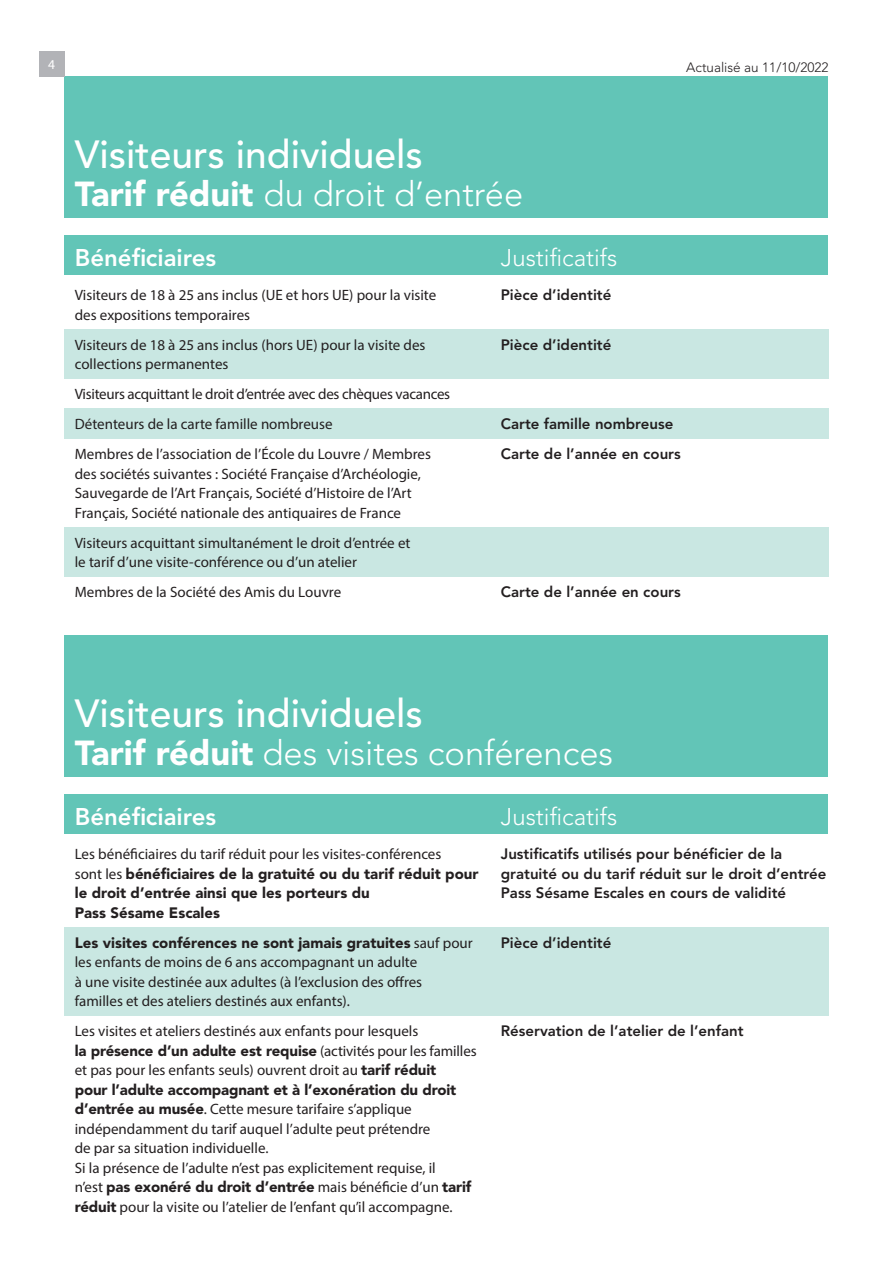
<style>
.page{position:relative;width:893px;height:1263px;background:#fff}
.page>*{position:absolute;margin:0;border:0;box-sizing:border-box;transform-origin:0 0}
.t1{font:500 39px "Avenir LT Std";color:#fff}
.t2{font:300 34.5px "Avenir LT Std";color:#fff}
.t3{font:800 24px "Avenir LT Std";color:#fff}
.t4{font:300 24px "Avenir LT Std";color:#fff}
.t5{font:15px/19.5px "Myriad Pro";color:#231f20}
.t6{font:900 15px/30px "Avenir LT Std";color:#231f20}
.t7{font:800 15px "Avenir LT Std";color:#231f20}
.t8{font:300 13.5px "Avenir LT Std";color:#231f20}
.t9{font:13.5px "Myriad Pro";color:#fff}
.s1{font-weight:900}
.s2{font-family:"Myriad Pro";font-weight:400}
.s3{font-family:"Avenir LT Std";font-weight:900}
</style>
<div class="page">
<div style="left:64px;top:927px;width:764px;height:88px;background:#c9e7e2"></div>
<div style="left:64px;top:408px;width:764px;height:31px;background:#c9e7e2"></div>
<div style="left:64px;top:329px;width:764px;height:50px;background:#c9e7e2"></div>
<div style="left:64px;top:527px;width:764px;height:50px;background:#c9e7e2"></div>
<div style="left:65px;top:636px;width:763px;height:141px;background:#62c5b7"></div>
<div style="left:65px;top:794px;width:763px;height:40px;background:#62c5b7"></div>
<div style="left:65px;top:77px;width:763px;height:141px;background:#62c5b7"></div>
<div style="left:65px;top:235px;width:763px;height:40px;background:#62c5b7"></div>
<div style="left:39px;top:51px;width:26px;height:26px;background:#b2b3b7"></div>
<p class="t9" style="left:48px;top:56px;width:8px">4</p>
<p class="t8" style="left:686px;top:59px;width:144px">Actualisé au 11/10/2022</p>
<h1 class="t1" style="left:75px;top:132px;width:349px">Visiteurs individuels</h1>
<h2 class="t2" style="left:75px;top:173px;width:450px"><span class="s1">Tarif réduit</span> du droit d’entrée</h2>
<h3 class="t3" style="left:75px;top:243px;width:143px">Bénéficiaires</h3>
<h3 class="t4" style="left:501px;top:243px;width:118px">Justificatifs</h3>
<p class="t5" style="left:75px;top:285px;width:363px">Visiteurs de 18 à 25 ans inclus (UE et hors UE) pour la visite</p>
<p class="t7" style="left:501px;top:286px;width:112px">Pièce d’identité</p>
<p class="t5" style="left:75px;top:299px;width:352px;line-height:30px">des expositions temporaires<br>Visiteurs de 18 à 25 ans inclus (hors UE) pour la visite des</p>
<p class="t7" style="left:501px;top:336px;width:112px">Pièce d’identité</p>
<p class="t5" style="left:75px;top:349px;width:377px;line-height:30px">collections permanentes<br>Visiteurs acquittant le droit d’entrée avec des chèques vacances<br>Détenteurs de la carte famille nombreuse</p>
<p class="t7" style="left:501px;top:415px;width:174px">Carte famille nombreuse</p>
<p class="t5" style="left:75px;top:444px;width:358px">Membres de l’association de l’École du Louvre / Membres</p>
<p class="t7" style="left:501px;top:445px;width:181px">Carte de l’année en cours</p>
<p class="t5" style="left:75px;top:464px;width:348px">des sociétés suivantes : Société Française d’Archéologie,<br>Sauvegarde de l’Art Français, Société d’Histoire de l’Art<br>Français, Société nationale des antiquaires de France</p>
<p class="t5" style="left:75px;top:533px;width:337px">Visiteurs acquittant simultanément le droit d’entrée et le tarif d’une visite-conférence ou d’un atelier</p>
<p class="t5" style="left:75px;top:582px;width:268px">Membres de la Société des Amis du Louvre</p>
<p class="t7" style="left:501px;top:583px;width:181px">Carte de l’année en cours</p>
<h1 class="t1" style="left:75px;top:691px;width:349px">Visiteurs individuels</h1>
<h2 class="t2" style="left:75px;top:732px;width:540px"><span class="s1">Tarif réduit</span> des visites conférences</h2>
<h3 class="t3" style="left:75px;top:802px;width:143px">Bénéficiaires</h3>
<h3 class="t4" style="left:501px;top:802px;width:118px">Justificatifs</h3>
<p class="t5" style="left:75px;top:844px;width:368px">Les bénéficiaires du tarif réduit pour les visites-conférences</p>
<p class="t7" style="left:501px;top:845px;width:283px">Justificatifs utilisés pour bénéficier de la</p>
<p class="t6" style="left:75px;top:858px;width:405px"><span class="s2">sont les</span> bénéficiaires de la gratuité ou du tarif réduit pour</p>
<p class="t7" style="left:501px;top:864px;width:327px">gratuité ou du tarif réduit sur le droit d’entrée</p>
<p class="t6" style="left:75px;top:878px;width:296px">le droit d’entrée ainsi que les porteurs du</p>
<p class="t7" style="left:501px;top:884px;width:287px">Pass Sésame Escales en cours de validité</p>
<p class="t6" style="left:75px;top:897px;width:399px">Pass Sésame Escales<br>Les visites conférences ne sont jamais gratuites <span class="s2">sauf pour</span></p>
<p class="t7" style="left:501px;top:933px;width:112px">Pièce d’identité</p>
<p class="t5" style="left:75px;top:952px;width:349px">les enfants de moins de 6 ans accompagnant un adulte à une visite destinée aux adultes (à l’exclusion des offres familles et des ateliers destinés aux enfants).</p>
<p class="t5" style="left:75px;top:1021px;width:345px">Les visites et ateliers destinés aux enfants pour lesquels</p>
<p class="t7" style="left:501px;top:1022px;width:244px">Réservation de l’atelier de l’enfant</p>
<p class="t6" style="left:75px;top:1035px;width:403px">la présence d’un adulte est requise <span class="s2">(activités pour les familles</span></p>
<p class="t5" style="left:75px;top:1060px;width:363px">et pas pour les enfants seuls) ouvrent droit au <span class="s3">tarif réduit</span></p>
<p class="t6" style="left:75px;top:1074px;width:383px">pour l’adulte accompagnant et à l’exonération du droit</p>
<p class="t5" style="left:75px;top:1099px;width:363px"><span class="s3">d’entrée au musée</span>. Cette mesure tarifaire s’applique indépendamment du tarif auquel l’adulte peut prétendre de par sa situation individuelle.<br>Si la présence de l’adulte n’est pas explicitement requise, il</p>
<p class="t6" style="left:75px;top:1172px;width:398px"><span class="s2">n’est</span> pas exonéré du droit d’entrée <span class="s2">mais bénéficie d’un</span> tarif</p>
<p class="t5" style="left:75px;top:1197px;width:379px"><span class="s3">réduit</span> pour la visite ou l’atelier de l’enfant qu’il accompagne.</p>
</div>
